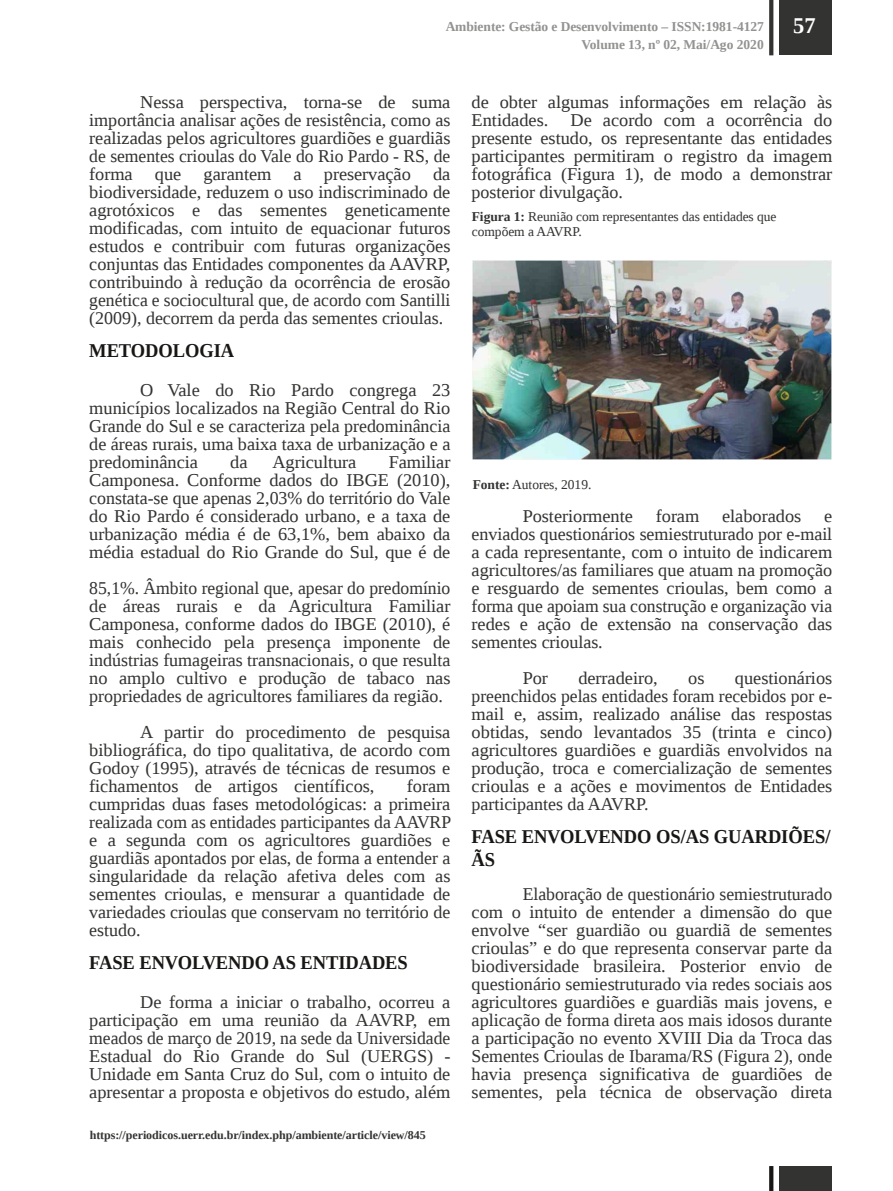
<style>
.page{position:relative;width:893px;height:1191px;background:#fff}
.page>*{position:absolute;margin:0;border:0;box-sizing:border-box;transform-origin:0 0}
.t1{font:700 22.5px "Liberation Serif";color:#fff}
.t2{font:700 19.5px/22.4px "Liberation Serif";letter-spacing:-.005em;color:#181715;scale:.95 1}
.t3{font:18px/18px "Liberation Serif";color:#333332;text-align:justify}
.t4{font:13.5px/15.5px "Liberation Serif";color:#333332}
.t5{font:700 13.5px/18px "Liberation Serif";color:#929291;text-align:right}
.t6{font:700 12px "Liberation Serif";letter-spacing:-.005em;color:#333332}
.s1{font-weight:700}
</style>
<div class="page">
<div style="left:779px;top:0;width:53px;height:55px;background:#333332"></div>
<svg style="left:769px;top:0;width:4px;height:55px"></svg>
<div style="left:779px;top:1166px;width:53px;height:25px;background:#333332"></div>
<svg style="left:769px;top:1166px;width:4px;height:25px"></svg>
<img style="left:472px;top:260px;width:360px;height:200px">
<p class="t5" style="left:446px;top:18px;width:320px">Ambiente: Gestão e Desenvolvimento – ISSN:1981-4127<br>Volume 13, nº 02, Mai/Ago 2020</p>
<p class="t1" style="left:793px;top:13px;width:24px">57</p>
<p class="t3" style="left:89px;top:93px;width:363px;text-indent:51px">Nessa perspectiva, torna-se de suma importância analisar ações de resistência, como as realizadas pelos agricultores guardiões e guardiãs de sementes crioulas do Vale do Rio Pardo - RS, de forma que garantem a preservação da biodiversidade, reduzem o uso indiscriminado de agrotóxicos e das sementes geneticamente modificadas, com intuito de equacionar futuros estudos e contribuir com futuras organizações conjuntas das Entidades componentes da AAVRP, contribuindo à redução da ocorrência de erosão genética e sociocultural que, de acordo com Santilli (2009), decorrem da perda das sementes crioulas.</p>
<p class="t2" style="left:89px;top:339px;width:154px">METODOLOGIA</p>
<p class="t3" style="left:89px;top:381px;width:363px;text-indent:51px">O Vale do Rio Pardo congrega 23 municípios localizados na Região Central do Rio Grande do Sul e se caracteriza pela predominância de áreas rurais, uma baixa taxa de urbanização e a predominância</p>
<p class="t3" style="left:89px;top:453px;width:363px;text-indent:299px">Familiar Camponesa. Conforme dados do IBGE (2010), constata-se que apenas 2,03% do território do Vale do Rio Pardo é considerado urbano, e a taxa de urbanização média é de 63,1%, bem abaixo da média estadual do Rio Grande do Sul, que é de</p>
<p class="t3" style="left:89px;top:579px;width:363px">85,1%. Âmbito regional que, apesar do predomínio de áreas rurais e da Agricultura Familiar Camponesa, conforme dados do IBGE (2010), é mais conhecido pela presença imponente de indústrias fumageiras transnacionais, o que resulta no amplo cultivo e produção de tabaco nas propriedades de agricultores familiares da região.</p>
<p class="t3" style="left:89px;top:723px;width:363px;text-indent:51px">A partir do procedimento de pesquisa bibliográfica, do tipo qualitativa, de acordo com Godoy (1995), através de técnicas de resumos e fichamentos de artigos científicos,</p>
<p class="t3" style="left:230px;top:453px;width:19px">da</p>
<p class="t3" style="left:272px;top:453px;width:86px">Agricultura</p>
<p class="t3" style="left:89px;top:777px;width:363px;text-indent:318px">foram cumpridas duas fases metodológicas: a primeira realizada com as entidades participantes da AAVRP e a segunda com os agricultores guardiões e guardiãs apontados por elas, de forma a entender a singularidade da relação afetiva deles com as sementes crioulas, e mensurar a quantidade de variedades crioulas que conservam no território de estudo.</p>
<p class="t2" style="left:89px;top:951px;width:337px">FASE ENVOLVENDO AS ENTIDADES</p>
<p class="t3" style="left:89px;top:993px;width:363px;text-indent:51px">De forma a iniciar o trabalho, ocorreu a participação em uma reunião da AAVRP, em meados de março de 2019, na sede da Universidade Estadual do Rio Grande do Sul (UERGS) - Unidade em Santa Cruz do Sul, com o intuito de apresentar a proposta e objetivos do estudo, além</p>
<p class="t6" style="left:90px;top:1128px;width:338px">https://periodicos.uerr.edu.br/index.php/ambiente/article/view/845</p>
<p class="t3" style="left:472px;top:93px;width:362px">de obter algumas informações em relação às Entidades. De acordo com a ocorrência do presente estudo, os representante das entidades participantes permitiram o registro da imagem fotográfica (Figura 1), de modo a demonstrar posterior divulgação.</p>
<p class="t4" style="left:472px;top:208px;width:306px"><span class="s1">Figura 1:</span> Reunião com representantes das entidades que compõem a AAVRP.</p>
<p class="t4" style="left:473px;top:476px;width:120px"><span class="s1">Fonte:</span> Autores, 2019.</p>
<p class="t3" style="left:523px;top:507px;width:112px">Posteriormente</p>
<p class="t3" style="left:656px;top:507px;width:45px">foram</p>
<p class="t3" style="left:722px;top:507px;width:81px">elaborados</p>
<p class="t3" style="left:472px;top:507px;width:362px;text-indent:352px">e enviados questionários semiestruturado por e-mail a cada representante, com o intuito de indicarem agricultores/as familiares que atuam na promoção e resguardo de sementes crioulas, bem como a forma que apoiam sua construção e organização via redes e ação de extensão na conservação das sementes crioulas.</p>
<p class="t3" style="left:523px;top:669px;width:27px">Por</p>
<p class="t3" style="left:578px;top:669px;width:81px">derradeiro,</p>
<p class="t3" style="left:688px;top:669px;width:18px">os</p>
<p class="t3" style="left:472px;top:669px;width:362px;text-indent:263px">questionários preenchidos pelas entidades foram recebidos por e&shy;mail e, assim, realizado análise das respostas obtidas, sendo levantados 35 (trinta e cinco) agricultores guardiões e guardiãs envolvidos na produção, troca e comercialização de sementes crioulas e a ações e movimentos de Entidades participantes da AAVRP.</p>
<p class="t2" style="left:472px;top:825px;width:379px">FASE ENVOLVENDO OS/AS GUARDIÕES/<br>ÃS</p>
<p class="t3" style="left:472px;top:885px;width:362px;text-indent:51px">Elaboração de questionário semiestruturado com o intuito de entender a dimensão do que envolve “ser guardião ou guardiã de sementes crioulas” e do que representa conservar parte da biodiversidade brasileira. Posterior envio de questionário semiestruturado via redes sociais aos agricultores guardiões e guardiãs mais jovens, e aplicação de forma direta aos mais idosos durante a participação no evento XVIII Dia da Troca das Sementes Crioulas de Ibarama/RS (Figura 2), onde havia presença significativa de guardiões de sementes, pela técnica de observação direta</p>
</div>
